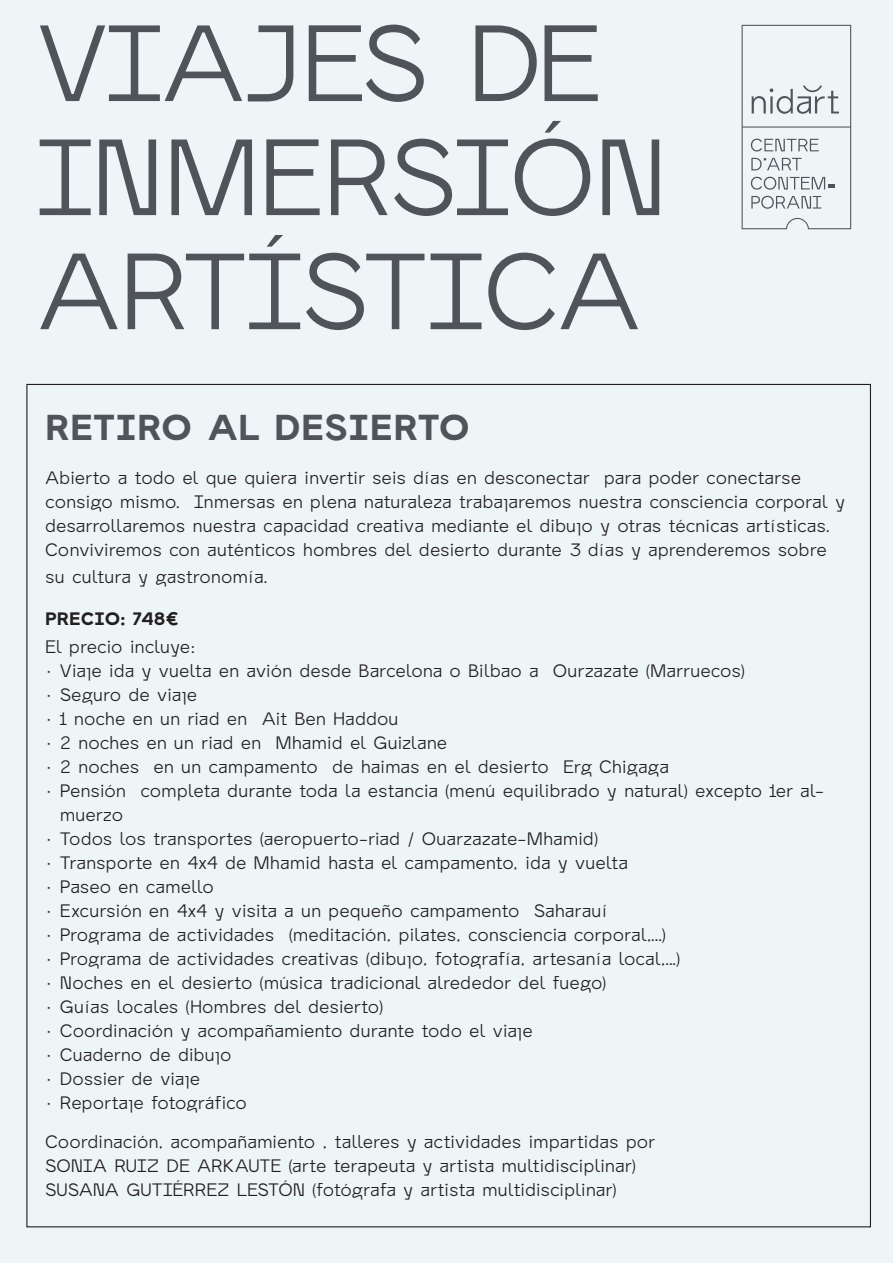
<style>
.page{position:relative;width:893px;height:1263px;background:#edf5f7}
.page>*{position:absolute;margin:0;border:0;box-sizing:border-box;transform-origin:0 0}
.t1{font:108px/114px "Archiv Grotesk";letter-spacing:-.025em;color:#50545a}
.t2{font:700 36px "Archiv Grotesk";color:#50545a}
.t3{font:18px/24px "Archiv Grotesk";color:#231f20}
.t4{font:700 18px "Archiv Grotesk";color:#231f20}
</style>
<div class="page">
<svg style="left:742px;top:25px;width:109px;height:204px"></svg>
<h1 class="t1" style="left:36px;top:7px;width:633px">VIAJES DE<br>INMERSIÓN<br>ARTÍSTICA</h1>
<h2 class="t2" style="left:45px;top:406px;width:426px">RETIRO AL DESIERTO</h2>
<p class="t3" style="left:45px;top:465px;width:801px">Abierto a todo el que quiera invertir seis días en desconectar para poder conectarse consigo mismo. Inmersas en plena naturaleza trabajaremos nuestra consciencia corporal y desarrollaremos nuestra capacidad creativa mediante el dibujo y otras técnicas artísticas.<br>Conviviremos con auténticos hombres del desierto durante 3 días y aprenderemos sobre</p>
<p class="t3" style="left:45px;top:564px;width:224px">su cultura y gastronomía.</p>
<p class="t4" style="left:45px;top:608px;width:135px">PRECIO: 748€</p>
<p class="t3" style="left:45px;top:635px;width:153px">El precio incluye:</p>
<p class="t3" style="left:45px;top:659px;width:701px">· Viaje ida y vuelta en avión desde Barcelona o Bilbao a Ourzazate (Marruecos)</p>
<p class="t3" style="left:45px;top:683px;width:153px">· Seguro de viaje</p>
<p class="t3" style="left:45px;top:707px;width:355px">· 1 noche en un riad en Ait Ben Haddou</p>
<p class="t3" style="left:45px;top:731px;width:403px">· 2 noches en un riad en Mhamid el Guizlane</p>
<p class="t3" style="left:45px;top:755px;width:625px">· 2 noches en un campamento de haimas en el desierto Erg Chigaga</p>
<p class="t3" style="left:45px;top:779px;width:780px">· Pensión completa durante toda la estancia (menú equilibrado y natural) excepto 1er al-</p>
<p class="t3" style="left:60px;top:803px;width:65px">muerzo</p>
<p class="t3" style="left:45px;top:827px;width:554px">· Todos los transportes (aeropuerto-riad / Ouarzazate-Mhamid)</p>
<p class="t3" style="left:45px;top:851px;width:584px">· Transporte en 4x4 de Mhamid hasta el campamento, ida y vuelta</p>
<p class="t3" style="left:45px;top:875px;width:170px">· Paseo en camello</p>
<p class="t3" style="left:45px;top:899px;width:565px">· Excursión en 4x4 y visita a un pequeño campamento Saharauí</p>
<p class="t3" style="left:45px;top:923px;width:622px">· Programa de actividades (meditación, pilates, consciencia corporal,...)</p>
<p class="t3" style="left:45px;top:947px;width:637px">· Programa de actividades creativas (dibujo, fotografía, artesanía local,...)</p>
<p class="t3" style="left:45px;top:971px;width:563px">· Noches en el desierto (música tradicional alrededor del fuego)</p>
<p class="t3" style="left:45px;top:995px;width:340px">· Guías locales (Hombres del desierto)</p>
<p class="t3" style="left:45px;top:1019px;width:489px">· Coordinación y acompañamiento durante todo el viaje</p>
<p class="t3" style="left:45px;top:1043px;width:188px">· Cuaderno de dibujo</p>
<p class="t3" style="left:45px;top:1067px;width:156px">· Dossier de viaje</p>
<p class="t3" style="left:45px;top:1091px;width:203px">· Reportaje fotográfico</p>
<p class="t3" style="left:45px;top:1130px;width:611px">Coordinación, acompañamiento , talleres y actividades impartidas por<br>SONIA RUIZ DE ARKAUTE (arte terapeuta y artista multidisciplinar)<br>SUSANA GUTIÉRREZ LESTÓN (fotógrafa y artista multidisciplinar)</p>
</div>
